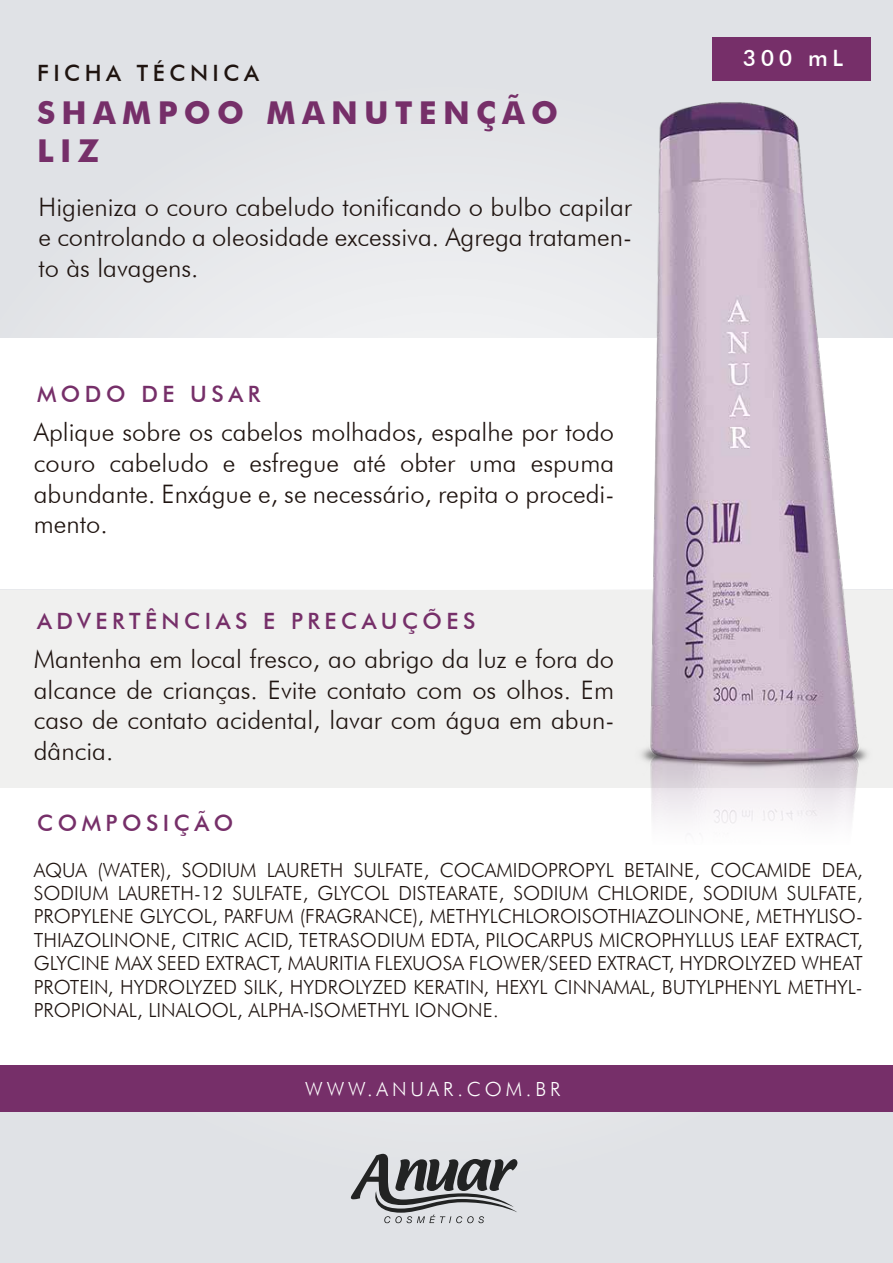
<style>
.page{position:relative;width:893px;height:1263px;background:#e0e2e6}
.page>*{position:absolute;margin:0;border:0;box-sizing:border-box;transform-origin:0 0}
.t1{font:700 31.5px/37.8px "Futura BT";letter-spacing:.2em;color:#762f69}
.t2{font:300 25.5px/30.6px "Futura BT";color:#1f1410;text-align:justify}
.t3{font:500 22.5px "Futura BT";letter-spacing:.2em;color:#762f69}
.t4{font:500 22.5px "Futura BT";letter-spacing:.2em;color:#1f1410}
.t5{font:500 22.5px "Futura BT";color:#fff}
.t6{font:300 19.5px/23.4px "Futura BT";color:#1f1410;text-align:justify}
.t7{font:300 19.5px "Futura BT";letter-spacing:.2em;color:#fff}
</style>
<div class="page">
<div style="left:0;top:338px;width:892px;height:250px;background:#fff"></div>
<div style="left:0;top:590px;width:892px;height:204px;background:#f0f0ef"></div>
<div style="left:0;top:788px;width:892px;height:277px;background:#fff"></div>
<svg style="left:351px;top:1154px;width:166px;height:69px"></svg>
<div style="left:0;top:1065px;width:893px;height:46px;background:#762f69"></div>
<img style="left:414px;top:102px;width:479px;height:742px">
<div style="left:712px;top:37px;width:159px;height:44px;background:#762f69"></div>
<p class="t4" style="left:37px;top:59px;width:224px">FICHA TÉCNICA</p>
<h1 class="t1" style="left:37px;top:94px;width:523px">SHAMPOO MANUTENÇÃO<br>LIZ</h1>
<h2 class="t2" style="left:39px;top:191px;width:595px">Higieniza o couro cabeludo tonificando o bulbo capilar e controlando a oleosidade excessiva. Agrega tratamen&shy;to às lavagens.</h2>
<p class="t3" style="left:37px;top:380px;width:225px">MODO DE USAR</p>
<h2 class="t2" style="left:34px;top:417px;width:582px">Aplique sobre os cabelos molhados, espalhe por todo couro cabeludo e esfregue até obter uma espuma abundante. Enxágue e, se necessário, repita o procedi&shy;mento.</h2>
<p class="t3" style="left:37px;top:607px;width:440px">ADVERTÊNCIAS E PRECAUÇÕES</p>
<h2 class="t2" style="left:34px;top:643px;width:582px">Mantenha em local fresco, ao abrigo da luz e fora do alcance de crianças. Evite contato com os olhos. Em caso de contato acidental, lavar com água em abun&shy;dância.</h2>
<p class="t3" style="left:37px;top:809px;width:198px">COMPOSIÇÃO</p>
<p class="t5" style="left:743px;top:44px;width:102px">300 mL</p>
<p class="t6" style="left:34px;top:858px;width:830px">AQUA (WATER), SODIUM LAURETH SULFATE, COCAMIDOPROPYL BETAINE, COCAMIDE DEA, SODIUM LAURETH-12 SULFATE, GLYCOL DISTEARATE, SODIUM CHLORIDE, SODIUM SULFATE, PROPYLENE GLYCOL, PARFUM (FRAGRANCE), METHYLCHLOROISOTHIAZOLINONE, METHYLISO-THIAZOLINONE, CITRIC ACID, TETRASODIUM EDTA, PILOCARPUS MICROPHYLLUS LEAF EXTRACT, GLYCINE MAX SEED EXTRACT, MAURITIA FLEXUOSA FLOWER/SEED EXTRACT, HYDROLYZED WHEAT PROTEIN, HYDROLYZED SILK, HYDROLYZED KERATIN, HEXYL CINNAMAL, BUTYLPHENYL METHYL-PROPIONAL, LINALOOL, ALPHA-ISOMETHYL IONONE.</p>
<p class="t7" style="left:305px;top:1077px;width:257px">WWW.ANUAR.COM.BR</p>
</div>
